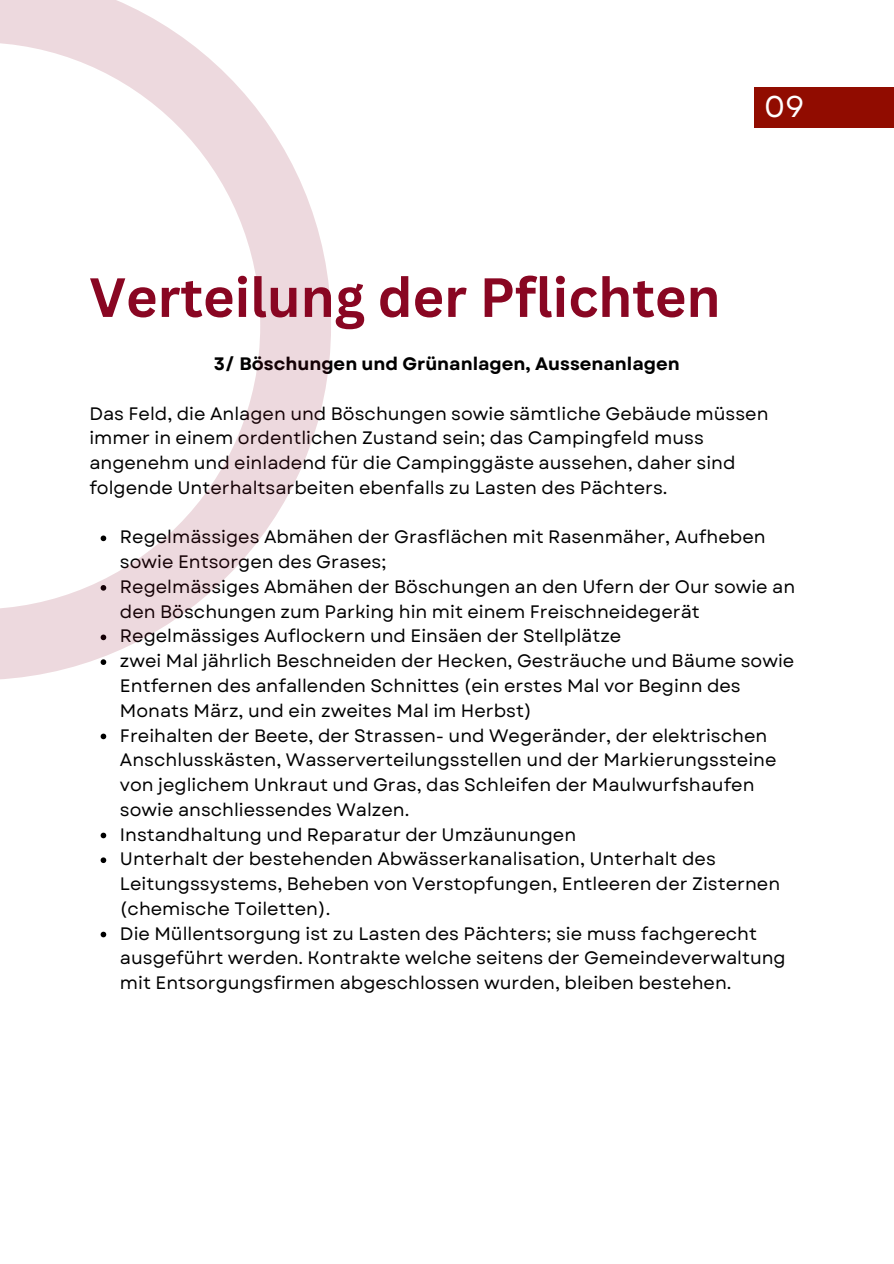
<style>
.page{position:relative;width:894px;height:1264px;background:#fff}
.page>*{position:absolute;margin:0;border:0;box-sizing:border-box;transform-origin:0 0}
.t1{font:700 54px "Canva Sans";color:#890622}
.t2{font:30px "Garet";color:#fff}
.t3{font:18px/24.8px "Garet";color:#000}
.t4{font:700 18px "Garet";color:#000}
</style>
<div class="page">
<div style="left:754px;top:87px;width:139px;height:40px;background:#910c00"></div>
<svg style="left:101px;top:733px;width:5px;height:6px"></svg>
<svg style="left:101px;top:832px;width:5px;height:6px"></svg>
<svg style="left:101px;top:857px;width:5px;height:6px"></svg>
<svg style="left:101px;top:931px;width:5px;height:6px"></svg>
<svg style="left:0;top:0;width:331px;height:680px"></svg>
<p class="t2" style="left:764px;top:85px;width:42px">09</p>
<p class="t1" style="left:89px;top:259px;width:632px">Verteilung der Pflichten</p>
<h1 class="t4" style="left:214px;top:351px;width:467px">3/ Böschungen und Grünanlagen, Aussenanlagen</h1>
<h2 class="t3" style="left:89px;top:401px;width:680px">Das Feld, die Anlagen und Böschungen sowie sämtliche Gebäude müssen immer in einem ordentlichen Zustand sein; das Campingfeld muss angenehm und einladend für die Campinggäste aussehen, daher sind folgende Unterhaltsarbeiten ebenfalls zu Lasten des Pächters.</h2>
<p class="t3" style="left:120px;top:525px;width:647px">Regelmässiges Abmähen der Grasflächen mit Rasenmäher, Aufheben sowie Entsorgen des Grases;</p>
<p class="t3" style="left:120px;top:574px;width:676px">Regelmässiges Abmähen der Böschungen an den Ufern der Our sowie an den Böschungen zum Parking hin mit einem Freischneidegerät</p>
<p class="t3" style="left:120px;top:624px;width:503px">Regelmässiges Auflockern und Einsäen der Stellplätze</p>
<p class="t3" style="left:120px;top:648px;width:675px">zwei Mal jährlich Beschneiden der Hecken, Gesträuche und Bäume sowie<br>Entfernen des anfallenden Schnittes (ein erstes Mal vor Beginn des<br>Monats März, und ein zweites Mal im Herbst)</p>
<p class="t3" style="left:120px;top:723px;width:658px">Freihalten der Beete, der Strassen- und Wegeränder, der elektrischen Anschlusskästen, Wasserverteilungsstellen und der Markierungssteine von jeglichem Unkraut und Gras, das Schleifen der Maulwurfshaufen sowie anschliessendes Walzen.</p>
<p class="t3" style="left:120px;top:822px;width:457px">Instandhaltung und Reparatur der Umzäunungen</p>
<p class="t3" style="left:120px;top:846px;width:661px">Unterhalt der bestehenden Abwässerkanalisation, Unterhalt des<br>Leitungssystems, Beheben von Verstopfungen, Entleeren der Zisternen (chemische Toiletten).</p>
<p class="t3" style="left:120px;top:921px;width:667px">Die Müllentsorgung ist zu Lasten des Pächters; sie muss fachgerecht ausgeführt werden. Kontrakte welche seitens der Gemeindeverwaltung mit Entsorgungsfirmen abgeschlossen wurden, bleiben bestehen.</p>
</div>
